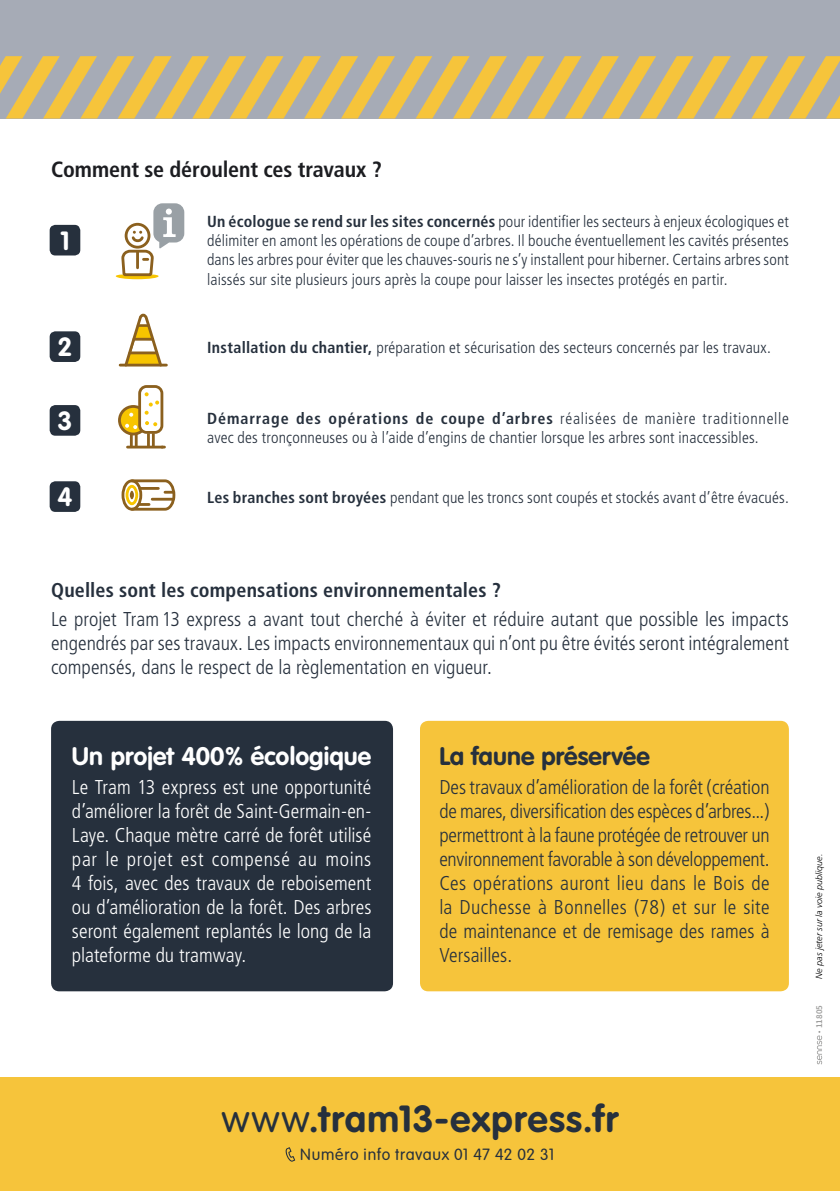
<style>
.page{position:relative;width:840px;height:1191px;background:#fff}
.page>*{position:absolute;margin:0;border:0;box-sizing:border-box;transform-origin:0 0}
.t1{font:700 37.2px "VAG Rounded";letter-spacing:.035em;color:#26303d}
.t2{font:700 26px "VAG Rounded";color:#fff}
.t3{font:700 25px "VAG Rounded";letter-spacing:.005em;color:#fff}
.t4{font:700 25px "VAG Rounded";letter-spacing:.005em;color:#26303d}
.t5{font:700 condensed 22px "Frutiger";letter-spacing:-.005em;color:#1c1d21}
.t6{font:300 condensed 20px/24px "Frutiger";color:#26303d;text-align:justify}
.t7{font:300 condensed 20px/24px "Frutiger";color:#fff;text-align:justify}
.t8{font:700 condensed 20px "Frutiger";letter-spacing:.01em;color:#26303d}
.t9{font:300 condensed 16px/19.2px "Frutiger";letter-spacing:.01em;color:#26303d;text-align:justify}
.t10{font:300 16px "VAG Rounded";letter-spacing:.04em;color:#26303d}
.t11{font:italic 300 9px "Frutiger";color:#000}
.t12{font:600 9px "Source Sans Pro";color:#9d9d9c}
.s1{font-weight:700}
.s2{font-weight:300}
</style>
<div class="page">
<div style="left:0;top:1077px;width:839px;height:114px;background:#f6c43b"></div>
<svg style="left:285px;top:1147px;width:10px;height:14px"></svg>
<div style="left:420px;top:721px;width:368px;height:270px;background:#f6c43b;border-radius:8px"></div>
<div style="left:51px;top:721px;width:342px;height:270px;background:#26303d;border-radius:8px"></div>
<div style="left:0;top:0;width:839px;height:118px;background:#a6abb6"></div>
<svg style="left:0;top:56px;width:839px;height:62px"></svg>
<svg style="left:817px;top:1031px;width:4px;height:33px"></svg>
<hr style="left:120px;top:364px;width:46px;height:2px;background:#8b601e">
<svg style="left:123px;top:314px;width:40px;height:50px"></svg>
<svg style="left:120px;top:203px;width:64px;height:77px"></svg>
<svg style="left:129px;top:479px;width:46px;height:31px"></svg>
<div style="left:125px;top:485px;width:13px;height:20px;border:3px solid #f7c400;border-radius:50%"></div>
<div style="left:121px;top:479px;width:21px;height:31px;border:3px solid #8b601e;border-radius:50%"></div>
<div style="left:50px;top:225px;width:30px;height:30px;background:#26303d;border-radius:6px"></div>
<div style="left:50px;top:331px;width:30px;height:31px;background:#26303d;border-radius:6px"></div>
<div style="left:50px;top:405px;width:30px;height:31px;background:#26303d;border-radius:6px"></div>
<div style="left:50px;top:481px;width:30px;height:31px;background:#26303d;border-radius:6px"></div>
<div style="left:119px;top:406px;width:28px;height:28px;background:#f8c500;border-radius:50%"></div>
<div style="left:118px;top:405px;width:30px;height:30px;border:3px solid #8b601e;border-radius:50%"></div>
<hr style="left:127px;top:446px;width:35px;height:2px;background:#8b601e">
<div style="left:139px;top:386px;width:23px;height:46px;background:#fff;border-radius:7px"></div>
<div style="left:138px;top:385px;width:25px;height:49px;border:3px solid #8b601e;border-radius:7px"></div>
<svg style="left:129px;top:413px;width:4px;height:4px"></svg>
<svg style="left:144px;top:392px;width:15px;height:23px"></svg>
<svg style="left:145px;top:421px;width:12px;height:5px"></svg>
<hr style="left:147px;top:433px;width:3px;height:14px;background:#8b601e">
<hr style="left:152px;top:433px;width:3px;height:14px;background:#8b601e">
<svg style="left:125px;top:424px;width:12px;height:23px"></svg>
<h3 class="t5" style="left:51px;top:156px;width:332px">Comment se déroulent ces travaux ?</h3>
<h2 class="t2" style="left:60px;top:225px;width:11px">1</h2>
<p class="t9" style="left:207px;top:212px;width:583px"><span class="s1">Un écologue se rend sur les sites concernés</span> pour identifier les secteurs à enjeux écologiques et délimiter en amont les opérations de coupe d’arbres. Il bouche éventuellement les cavités présentes dans les arbres pour éviter que les chauves-souris ne s’y installent pour hiberner. Certains arbres sont laissés sur site plusieurs jours après la coupe pour laisser les insectes protégés en partir.</p>
<h2 class="t2" style="left:58px;top:332px;width:16px">2</h2>
<p class="t9" style="left:207px;top:338px;width:565px"><span class="s1">Installation du chantier,</span> préparation et sécurisation des secteurs concernés par les travaux.</p>
<h2 class="t2" style="left:58px;top:406px;width:16px">3</h2>
<p class="t9" style="left:207px;top:409px;width:583px"><span class="s1">Démarrage des opérations de coupe d’arbres</span> réalisées de manière traditionnelle avec des tronçonneuses ou à l’aide d’engins de chantier lorsque les arbres sont inaccessibles.</p>
<h2 class="t2" style="left:58px;top:482px;width:16px">4</h2>
<p class="t9" style="left:207px;top:488px;width:583px"><span class="s1">Les branches sont broyées</span> pendant que les troncs sont coupés et stockés avant d’être évacués.</p>
<p class="t8" style="left:51px;top:577px;width:451px">Quelles sont les compensations environnementales ?</p>
<p class="t6" style="left:51px;top:607px;width:738px">Le projet Tram13 express a avant tout cherché à éviter et réduire autant que possible les impacts engendrés par ses travaux. Les impacts environnementaux qui n’ont pu être évités seront intégralement compensés, dans le respect de la règlementation en vigueur.</p>
<h3 class="t3" style="left:72px;top:741px;width:301px">Un projet 400% écologique</h3>
<p class="t7" style="left:72px;top:775px;width:301px">Le Tram 13 express est une opportunité d’améliorer la forêt de Saint-Germain-en-Laye. Chaque mètre carré de forêt utilisé par le projet est compensé au moins 4 fois, avec des travaux de reboisement ou d’amélioration de la forêt. Des arbres seront également replantés le long de la plateforme du tramway.</p>
<h3 class="t4" style="left:439px;top:741px;width:212px">La faune préservée</h3>
<p class="t6" style="left:439px;top:775px;width:332px">Des travaux d’amélioration de la forêt (création de mares, diversification des espèces d’arbres...) permettront à la faune protégée de retrouver un environnement favorable à son développement.<br>Ces opérations auront lieu dans le Bois de la Duchesse à Bonnelles (78) et sur le site de maintenance et de remisage des rames à Versailles.</p>
<p class="t11" style="left:813px;top:978px;width:127px;rotate:-90deg">Ne pas jeter sur la voie publique.</p>
<p class="t12" style="left:813px;top:1028px;width:25px;rotate:-90deg">11805</p>
<h1 class="t1" style="left:222px;top:1097px;width:397px"><span class="s2">www</span>.tram13-express.fr</h1>
<p class="t10" style="left:300px;top:1144px;width:255px">Numéro info travaux 01 47 42 02 31</p>
</div>
